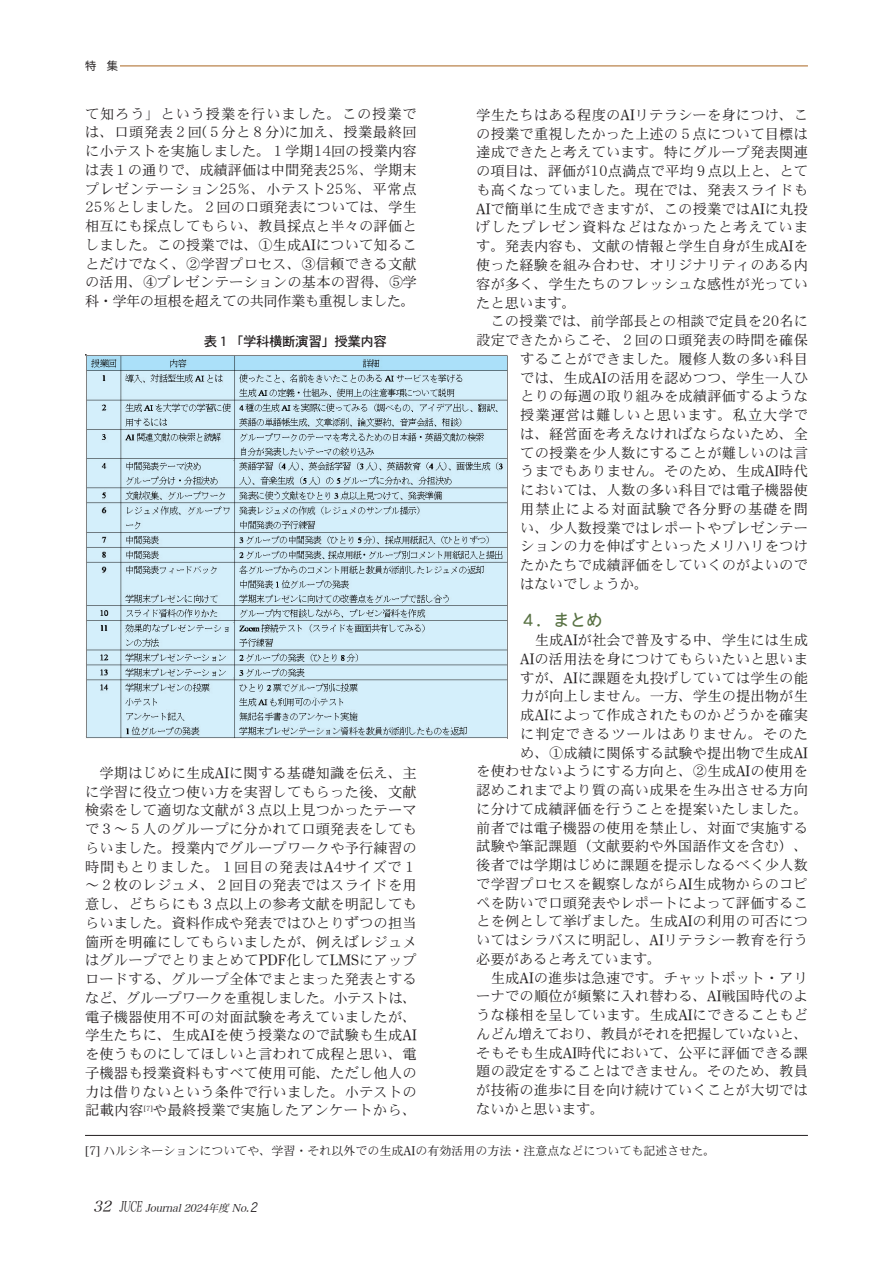
<style>
.page{position:relative;width:893px;height:1263px;background:#fff}
.page>*{position:absolute;margin:0;border:0;box-sizing:border-box;transform-origin:0 0}
.t1{font:16.5px "DFHS Maru Gothic W4 MP RKSJ H";color:#587143}
.t2{font:14.25px/18.8px "DFHS Mincho W3 MP RKSJ H";letter-spacing:.01em;color:#231f20;text-align:justify}
.t3{font:14.25px "DFHS Mincho W3 MP RKSJ H";letter-spacing:.065em;color:#231f20}
.t4{font:14.25px "DFHS Mincho W3 MP RKSJ H";letter-spacing:-.03em;color:#231f20}
.t5{font:13.5px "Heisei Kaku Gothic W5";letter-spacing:-.035em;color:#231f20}
.t6{font:12px "DFHS Mincho W3 MP RKSJ H";color:#231f20}
.t7{font:11.25px "Hira Maru Pro W4";color:#231f20}
.t8{font:italic 10.5px "Hira Min Pro W3";color:#231f20}
.s1{font-family:"Century Oldstyle Roman"}
.s2{font-size:15px}
.s3{font-style:normal;font-size:14.4px}
.s4{font-family:"Hira Kaku Pro W3";font-size:12.6px}
</style>
<div class="page">
<hr style="left:85px;top:66px;width:723px;height:1px;background:#a96520">
<div style="left:85px;top:60px;width:34px;height:14px;background:#fff"></div>
<hr style="left:85px;top:1135px;width:723px;height:1px;background:#231f20">
<img style="left:85px;top:355px;width:422px;height:384px">
<p class="t7" style="left:85px;top:56px;width:35px">特 集</p>
<p class="t2" style="left:85px;top:104px;width:333px">て知ろう」という授業を行いました。この授業では、口頭発表２回(５分と８分)に加え、授業最終回に小テストを実施しました。１学期14回の授業内容は表１の通りで、成績評価は中間発表25％、学期末プレゼンテーション25％、小テスト25％、平常点25％としました。２回の口頭発表については、学生相互にも採点してもらい、教員採点と半々の評価としました。この授業では、①生成<span class="s1">AI</span>について知ることだけでなく、②学習プロセス、③信頼できる文献の活用、④プレゼンテーションの基本の習得、⑤学科・学年の垣根を超えての共同作業も重視しました。</p>
<p class="t2" style="left:476px;top:105px;width:333px">学生たちはある程度の<span class="s1">AI</span>リテラシーを身につけ、この授業で重視したかった上述の５点について目標は達成できたと考えています。特にグループ発表関連の項目は、評価が10点満点で平均９点以上と、とても高くなっていました。現在では、発表スライドも<span class="s1">AI</span>で簡単に生成できますが、この授業では<span class="s1">AI</span>に丸投げしたプレゼン資料などはなかったと考えています。発表内容も、文献の情報と学生自身が生成<span class="s1">AI</span>を使った経験を組み合わせ、オリジナリティのある内容が多く、学生たちのフレッシュな感性が光っていたと思います。</p>
<p class="t2" style="left:491px;top:312px;width:319px">この授業では、前学部長との相談で定員を20名に</p>
<p class="t2" style="left:476px;top:330px;width:333px">設定できたからこそ、２回の口頭発表の時間を確保</p>
<p class="t2" style="left:520px;top:349px;width:289px">することができました。履修人数の多い科目</p>
<p class="t2" style="left:520px;top:368px;width:289px">では、生成<span class="s1">AI</span>の活用を認めつつ、学生一人ひ</p>
<p class="t2" style="left:520px;top:387px;width:289px">とりの毎週の取り組みを成績評価するような</p>
<p class="t3" style="left:520px;top:408px;width:289px">授業運営は難しいと思います。私立大学で</p>
<p class="t2" style="left:520px;top:424px;width:289px">は、経営面を考えなければならないため、全</p>
<p class="t2" style="left:520px;top:443px;width:289px">ての授業を少人数にすることが難しいのは言</p>
<p class="t2" style="left:520px;top:462px;width:289px">うまでもありません。そのため、生成<span class="s1">AI</span>時代</p>
<p class="t2" style="left:520px;top:480px;width:289px">においては、人数の多い科目では電子機器使</p>
<p class="t3" style="left:520px;top:501px;width:289px">用禁止による対面試験で各分野の基礎を問</p>
<p class="t2" style="left:520px;top:518px;width:289px">い、少人数授業ではレポートやプレゼンテー</p>
<p class="t2" style="left:520px;top:537px;width:289px">ションの力を伸ばすといったメリハリをつけ</p>
<p class="t2" style="left:520px;top:555px;width:289px">たかたちで成績評価をしていくのがよいので</p>
<p class="t2" style="left:520px;top:574px;width:130px">はないでしょうか。</p>
<p class="t1" style="left:520px;top:612px;width:84px">４．まとめ</p>
<p class="t2" style="left:535px;top:630px;width:275px">生成<span class="s1">AI</span>が社会で普及する中、学生には生成</p>
<p class="t2" style="left:520px;top:649px;width:289px"><span class="s1">AI</span>の活用法を身につけてもらいたいと思いま</p>
<p class="t2" style="left:520px;top:668px;width:289px">すが、<span class="s1">AI</span>に課題を丸投げしていては学生の能</p>
<p class="t2" style="left:520px;top:687px;width:289px">力が向上しません。一方、学生の提出物が生</p>
<p class="t2" style="left:520px;top:705px;width:289px">成<span class="s1">AI</span>によって作成されたものかどうかを確実</p>
<p class="t3" style="left:520px;top:726px;width:289px">に判定できるツールはありません。そのた</p>
<p class="t2" style="left:520px;top:743px;width:289px">め、①成績に関係する試験や提出物で生成<span class="s1">AI</span></p>
<p class="t2" style="left:476px;top:762px;width:333px">を使わせないようにする方向と、②生成<span class="s1">AI</span>の使用を</p>
<p class="t2" style="left:476px;top:780px;width:333px">認めこれまでより質の高い成果を生み出させる方向</p>
<p class="t2" style="left:476px;top:799px;width:333px">に分けて成績評価を行うことを提案いたしました。</p>
<p class="t2" style="left:476px;top:818px;width:333px">前者では電子機器の使用を禁止し、対面で実施する</p>
<p class="t2" style="left:476px;top:837px;width:333px">試験や筆記課題（文献要約や外国語作文を含む）、</p>
<p class="t2" style="left:476px;top:855px;width:333px">後者では学期はじめに課題を提示しなるべく少人数</p>
<p class="t2" style="left:476px;top:874px;width:333px">で学習プロセスを観察しながら<span class="s1">AI</span>生成物からのコピ</p>
<p class="t2" style="left:476px;top:893px;width:333px">ペを防いで口頭発表やレポートによって評価するこ</p>
<p class="t2" style="left:476px;top:912px;width:333px">とを例として挙げました。生成<span class="s1">AI</span>の利用の可否につ</p>
<p class="t2" style="left:476px;top:930px;width:333px">いてはシラバスに明記し、<span class="s1">AI</span>リテラシー教育を行う</p>
<p class="t2" style="left:476px;top:949px;width:187px">必要があると考えています。</p>
<p class="t2" style="left:491px;top:968px;width:319px">生成<span class="s1">AI</span>の進歩は急速です。チャットボット・アリ</p>
<p class="t2" style="left:476px;top:987px;width:333px">ーナでの順位が頻繁に入れ替わる、<span class="s1">AI</span>戦国時代のよ</p>
<p class="t2" style="left:476px;top:1005px;width:333px">うな様相を呈しています。生成<span class="s1">AI</span>にできることもど</p>
<p class="t4" style="left:476px;top:1026px;width:333px">んどん増えており、教員がそれを把握していないと、</p>
<p class="t2" style="left:476px;top:1043px;width:333px">そもそも生成<span class="s1">AI</span>時代において、公平に評価できる課</p>
<p class="t2" style="left:476px;top:1062px;width:333px">題の設定をすることはできません。そのため、教員</p>
<p class="t2" style="left:476px;top:1080px;width:333px">が技術の進歩に目を向け続けていくことが大切では</p>
<p class="t2" style="left:476px;top:1099px;width:130px">ないかと思います。</p>
<p class="t5" style="left:204px;top:334px;width:185px">表１「学科横断演習」授業内容</p>
<p class="t2" style="left:85px;top:763px;width:333px;text-indent:14px">学期はじめに生成<span class="s1">AI</span>に関する基礎知識を伝え、主に学習に役立つ使い方を実習してもらった後、文献検索をして適切な文献が３点以上見つかったテーマで３〜５人のグループに分かれて口頭発表をしてもらいました。授業内でグループワークや予行練習の時間もとりました。１回目の発表は<span class="s1">A</span>4サイズで１〜２枚のレジュメ、２回目の発表ではスライドを用意し、どちらにも３点以上の参考文献を明記してもらいました。資料作成や発表ではひとりずつの担当箇所を明確にしてもらいましたが、例えばレジュメはグループでとりまとめて<span class="s1">PDF</span>化して<span class="s1">LMS</span>にアップロードする、グループ全体でまとまった発表とするなど、グループワークを重視しました。小テストは、電子機器使用不可の対面試験を考えていましたが、学生たちに、生成<span class="s1">AI</span>を使う授業なので試験も生成<span class="s1">AI</span>を使うものにしてほしいと言われて成程と思い、電子機器も授業資料もすべて使用可能、ただし他人の力は借りないという条件で行いました。小テストの記載内容<sup>[</sup><sup>7</sup><sup>]</sup>や最終授業で実施したアンケートから、</p>
<p class="t6" style="left:85px;top:1145px;width:632px"><span class="s1">[</span>7<span class="s1">]</span> ハルシネーションについてや、学習・それ以外での生成<span class="s1">AI</span>の有効活用の方法・注意点などについても記述させた。</p>
<p class="t8" style="left:93px;top:1199px;width:169px"><span class="s2">32</span> <span class="s3">JUCE</span> Journal 2024年度 No.<span class="s4">2</span></p>
</div>
